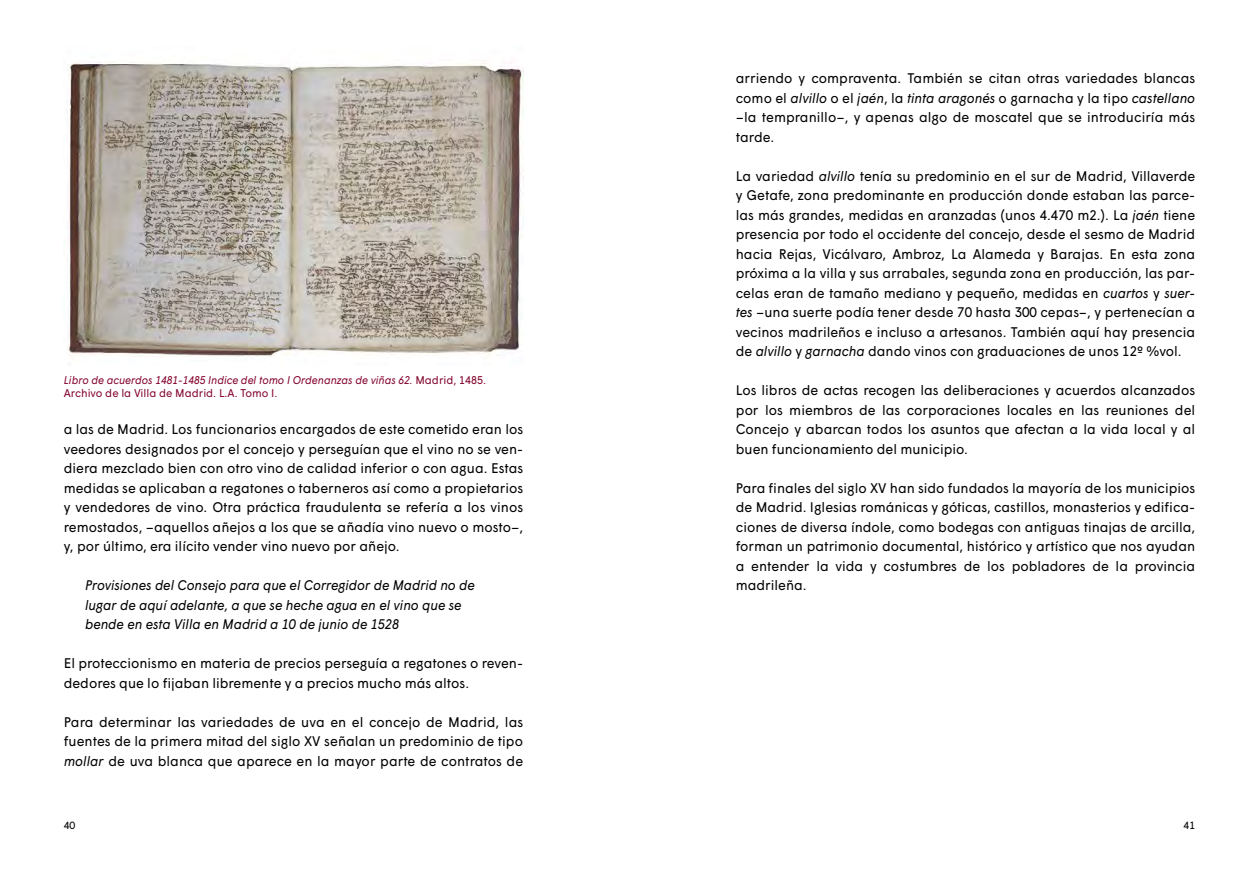
<style>
.page{position:relative;width:1259px;height:893px;background:#fff}
.page>*{position:absolute;margin:0;border:0;box-sizing:border-box;transform-origin:0 0}
.t1{font:13.95px/19.5px "Wigrum";color:#000;text-align:justify;scale:.96 1}
.t2{font:italic 13.95px/19.5px "Wigrum";color:#000;scale:.96 1}
.t3{font:italic 11.25px/12.8px "Wigrum";color:#84072f;scale:.96 1}
.t4{font:10.5px "Wigrum";color:#000}
.s1{font-style:normal}
.s2{font-style:italic}
</style>
<div class="page">
<img style="left:67px;top:62px;width:457px;height:295px">
<p class="t3" style="left:64px;top:373px;width:441px">Libro de acuerdos 1481-1485 Indice del tomo I Ordenanzas de viñas 62. <span class="s1">Madrid, 1485.<br>Archivo de la Villa de Madrid. L.A. Tomo I.</span></p>
<p class="t1" style="left:64px;top:419px;width:480px">a las de Madrid. Los funcionarios encargados de este cometido eran los veedores designados por el concejo y perseguían que el vino no se ven&shy;diera mezclado bien con otro vino de calidad inferior o con agua. Estas medidas se aplicaban a regatones o taberneros así como a propietarios y vendedores de vino. Otra práctica fraudulenta se refería a los vinos remostados, –aquellos añejos a los que se añadía vino nuevo o mosto–, y, por último, era ilícito vender vino nuevo por añejo.</p>
<p class="t2" style="left:85px;top:575px;width:407px">Provisiones del Consejo para que el Corregidor de Madrid no de lugar de aquí adelante, a que se heche agua en el vino que se bende en esta Villa en Madrid a 10 de junio de 1528</p>
<p class="t1" style="left:64px;top:653px;width:480px">El proteccionismo en materia de precios perseguía a regatones o reven&shy;dedores que lo fijaban libremente y a precios mucho más altos.</p>
<p class="t1" style="left:64px;top:711px;width:480px">Para determinar las variedades de uva en el concejo de Madrid, las fuentes de la primera mitad del siglo XV señalan un predominio de tipo <span class="s2">mollar</span> de uva blanca que aparece en la mayor parte de contratos de</p>
<p class="t1" style="left:736px;top:68px;width:480px">arriendo y compraventa. También se citan otras variedades blancas como el <span class="s2">alvillo</span> o el <span class="s2">jaén</span>, la <span class="s2">tinta aragonés</span> o garnacha y la tipo <span class="s2">castellano </span>–la tempranillo–, y apenas algo de moscatel que se introduciría más tarde.</p>
<p class="t1" style="left:736px;top:165px;width:480px">La variedad <span class="s2">alvillo</span> tenía su predominio en el sur de Madrid, Villaverde y Getafe, zona predominante en producción donde estaban las parce&shy;las más grandes, medidas en aranzadas (unos 4.470 m2.). La <span class="s2">jaén</span> tiene presencia por todo el occidente del concejo, desde el sesmo de Madrid hacia Rejas, Vicálvaro, Ambroz, La Alameda y Barajas. En esta zona próxima a la villa y sus arrabales, segunda zona en producción, las par&shy;celas eran de tamaño mediano y pequeño, medidas en <span class="s2">cuartos</span> y <span class="s2">suer&shy;tes</span> –una suerte podía tener desde 70 hasta 300 cepas–, y pertenecían a vecinos madrileños e incluso a artesanos. También aquí hay presencia de <span class="s2">alvillo</span> y <span class="s2">garnacha</span> dando vinos con graduaciones de unos 12º %vol.</p>
<p class="t1" style="left:736px;top:380px;width:480px">Los libros de actas recogen las deliberaciones y acuerdos alcanzados por los miembros de las corporaciones locales en las reuniones del Concejo y abarcan todos los asuntos que afectan a la vida local y al buen funcionamiento del municipio.</p>
<p class="t1" style="left:736px;top:477px;width:480px">Para finales del siglo XV han sido fundados la mayoría de los municipios de Madrid. Iglesias románicas y góticas, castillos, monasterios y edifica&shy;ciones de diversa índole, como bodegas con antiguas tinajas de arcilla, forman un patrimonio documental, histórico y artístico que nos ayudan a entender la vida y costumbres de los pobladores de la provincia madrileña.</p>
<p class="t4" style="left:64px;top:818px;width:13px">40</p>
<p class="t4" style="left:1183px;top:818px;width:13px">41</p>
</div>
